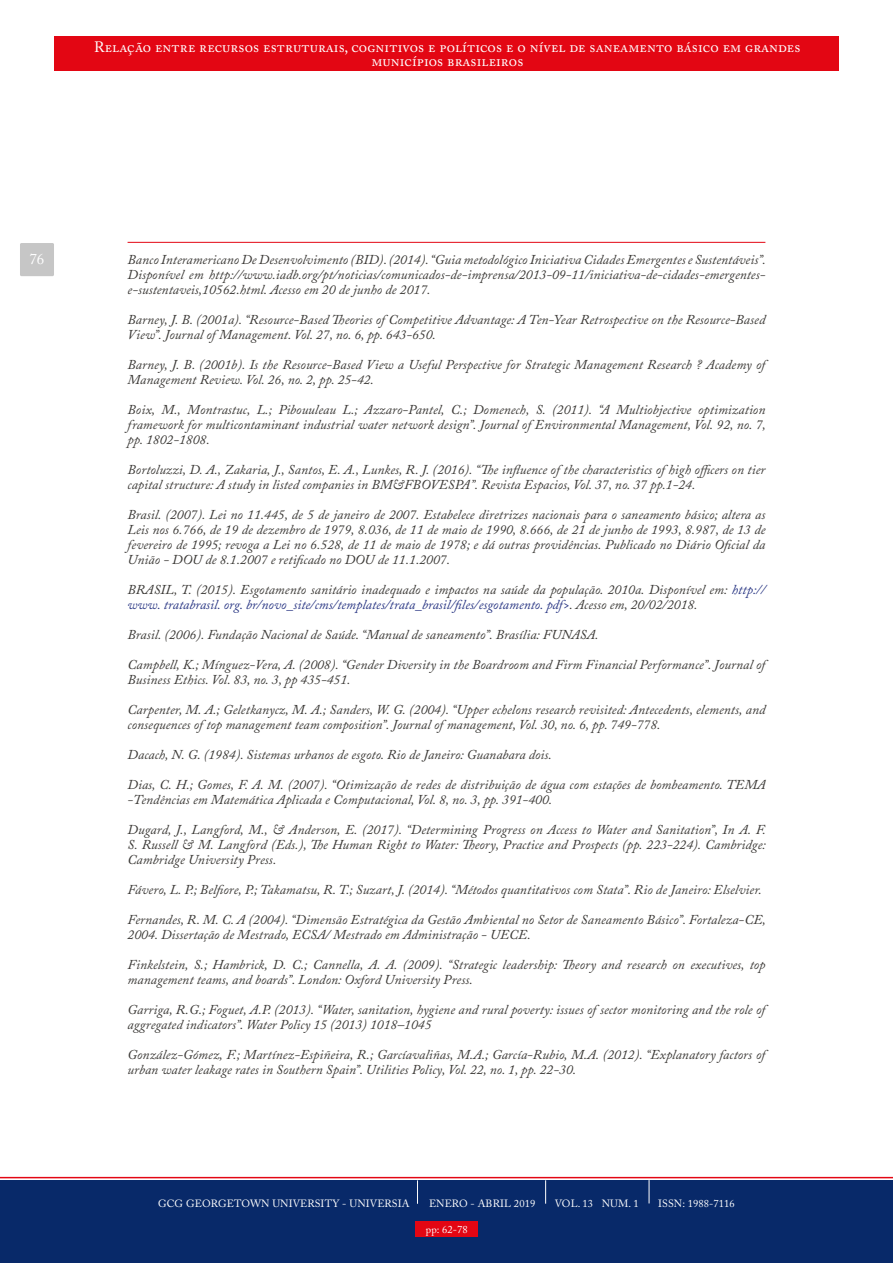
<style>
.page{position:relative;width:893px;height:1263px;background:#fff}
.page>*{position:absolute;margin:0;border:0;box-sizing:border-box;transform-origin:0 0}
.t1{font:15px/13.5px "Adobe Caslon Pro";letter-spacing:.005em;color:#fff;text-align:center}
.t2{font:italic 13.5px/15px "Adobe Caslon Pro";letter-spacing:.005em;color:#3a3835}
.t3{font:10.5px "Adobe Caslon Pro";letter-spacing:.01em;color:#fff}
.s1{color:#283583}
</style>
<div class="page">
<div style="left:54px;top:37px;width:785px;height:34px;background:#e30613"></div>
<div style="left:0;top:1180px;width:893px;height:83px;background:#082969"></div>
<svg style="left:0;top:1177px;width:893px;height:27px"></svg>
<div style="left:415px;top:1221px;width:63px;height:16px;background:#e30613"></div>
<div style="left:20px;top:243px;width:34px;height:33px;background:#c6c6c6;border-radius:2px"></div>
<hr style="left:128px;top:242px;width:637px;height:1px;background:#e30613">
<p class="t1" style="left:94px;top:40px;width:708px">Relação entre recursos estruturais, cognitivos e políticos e o nível de saneamento básico em grandes municípios brasileiros</p>
<p class="t1" style="left:29px;top:252px;width:16px">76</p>
<p class="t2" style="left:128px;top:251px;width:640px;text-align:justify">Banco Interamericano De Desenvolvimento (BID). (2014). “Guia metodológico Iniciativa Cidades Emergentes e Sustentáveis”.<br>Disponível em http://www.iadb.org/pt/noticias/comunicados-de-imprensa/2013-09-11/iniciativa-de-cidades-emergentes&shy;e-sustentaveis,10562.html. Acesso em 20 de junho de 2017.</p>
<p class="t2" style="left:128px;top:311px;width:639px">Barney, J. B. (2001a). “Resource-Based Theories of Competitive Advantage: A Ten-Year Retrospective on the Resource-Based<br>View”. Journal of Management. Vol. 27, no. 6, pp. 643-650.</p>
<p class="t2" style="left:128px;top:356px;width:639px">Barney, J. B. (2001b). Is the Resource-Based View a Useful Perspective for Strategic Management Research ? Academy of<br>Management Review. Vol. 26, no. 2, pp. 25-42.</p>
<p class="t2" style="left:128px;top:401px;width:640px;text-align:justify">Boix, M., Montrastuc, L.; Pibouuleau L.; Azzaro-Pantel, C.; Domenech, S. (2011). “A Multiobjective optimization framework for multicontaminant industrial water network design”. Journal of Environmental Management, Vol. 92, no. 7, pp. 1802-1808.</p>
<p class="t2" style="left:128px;top:461px;width:639px">Bortoluzzi, D. A., Zakaria, J., Santos, E. A., Lunkes, R. J. (2016). “The influence of the characteristics of high officers on tier capital structure: A study in listed companies in BM&amp;FBOVESPA”. Revista Espacios, Vol. 37, no. 37 pp.1-24.</p>
<p class="t2" style="left:128px;top:506px;width:639px;text-align:justify">Brasil. (2007). Lei no 11.445, de 5 de janeiro de 2007. Estabelece diretrizes nacionais para o saneamento básico; altera as Leis nos 6.766, de 19 de dezembro de 1979, 8.036, de 11 de maio de 1990, 8.666, de 21 de junho de 1993, 8.987, de 13 de fevereiro de 1995; revoga a Lei no 6.528, de 11 de maio de 1978; e dá outras providências. Publicado no Diário Oficial da União - DOU de 8.1.2007 e retificado no DOU de 11.1.2007.</p>
<p class="t2" style="left:128px;top:581px;width:639px">BRASIL, T. (2015). Esgotamento sanitário inadequado e impactos na saúde da população. 2010a. Disponível em: <span class="s1">http:// www. tratabrasil. org. br/novo_site/cms/templates/trata_brasil/files/esgotamento. pdf&gt;</span>. Acesso em, 20/02/2018.</p>
<p class="t2" style="left:128px;top:626px;width:473px">Brasil. (2006). Fundação Nacional de Saúde. “Manual de saneamento”. Brasília: FUNASA.</p>
<p class="t2" style="left:128px;top:656px;width:639px">Campbell, K.; Mínguez-Vera, A. (2008). “Gender Diversity in the Boardroom and Firm Financial Performance”. Journal of<br>Business Ethics. Vol. 83, no. 3, pp 435-451.</p>
<p class="t2" style="left:128px;top:701px;width:639px">Carpenter, M. A.; Geletkanycz, M. A.; Sanders, W. G. (2004). “Upper echelons research revisited: Antecedents, elements, and consequences of top management team composition”. Journal of management, Vol. 30, no. 6, pp. 749-778.</p>
<p class="t2" style="left:128px;top:746px;width:426px">Dacach, N. G. (1984). Sistemas urbanos de esgoto. Rio de Janeiro: Guanabara dois.</p>
<p class="t2" style="left:128px;top:776px;width:639px">Dias, C. H.; Gomes, F. A. M. (2007). “Otimização de redes de distribuição de água com estações de bombeamento. TEMA -Tendências em Matemática Aplicada e Computacional, Vol. 8, no. 3, pp. 391-400.</p>
<p class="t2" style="left:128px;top:821px;width:640px;text-align:justify">Dugard, J., Langford, M., &amp; Anderson, E. (2017). “Determining Progress on Access to Water and Sanitation”, In A. F.<br>S. Russell &amp; M. Langford (Eds.), The Human Right to Water: Theory, Practice and Prospects (pp. 223-224). Cambridge:<br>Cambridge University Press.</p>
<p class="t2" style="left:128px;top:881px;width:636px">Fávero, L. P.; Belfiore, P.; Takamatsu, R. T.; Suzart, J. (2014). “Métodos quantitativos com Stata”. Rio de Janeiro: Elselvier.</p>
<p class="t2" style="left:128px;top:911px;width:640px">Fernandes, R. M. C. A (2004). “Dimensão Estratégica da Gestão Ambiental no Setor de Saneamento Básico”. Fortaleza-CE,<br>2004. Dissertação de Mestrado, ECSA/ Mestrado em Administração - UECE.</p>
<p class="t2" style="left:128px;top:956px;width:639px">Finkelstein, S.; Hambrick, D. C.; Cannella, A. A. (2009). “Strategic leadership: Theory and research on executives, top management teams, and boards”. London: Oxford University Press.</p>
<p class="t2" style="left:128px;top:1001px;width:639px">Garriga, R.G.; Foguet, A.P. (2013). “Water, sanitation, hygiene and rural poverty: issues of sector monitoring and the role of aggregated indicators”. Water Policy 15 (2013) 1018–1045</p>
<p class="t2" style="left:128px;top:1046px;width:639px">González-Gómez, F.; Martínez-Espiñeira, R.; Garcíavaliñas, M.A.; García-Rubio, M.A. (2012). “Explanatory factors of urban water leakage rates in Southern Spain”. Utilities Policy, Vol. 22, no. 1, pp. 22-30.</p>
<p class="t3" style="left:158px;top:1197px;width:253px">GCG GEORGETOWN UNIVERSITY - UNIVERSIA</p>
<p class="t3" style="left:429px;top:1197px;width:108px">ENERO - ABRIL 2019</p>
<p class="t3" style="left:555px;top:1197px;width:85px">VOL. 13 NUM. 1</p>
<p class="t3" style="left:658px;top:1197px;width:78px">ISSN: 1988-7116</p>
<p class="t3" style="left:426px;top:1223px;width:43px">pp: 62-78</p>
</div>
